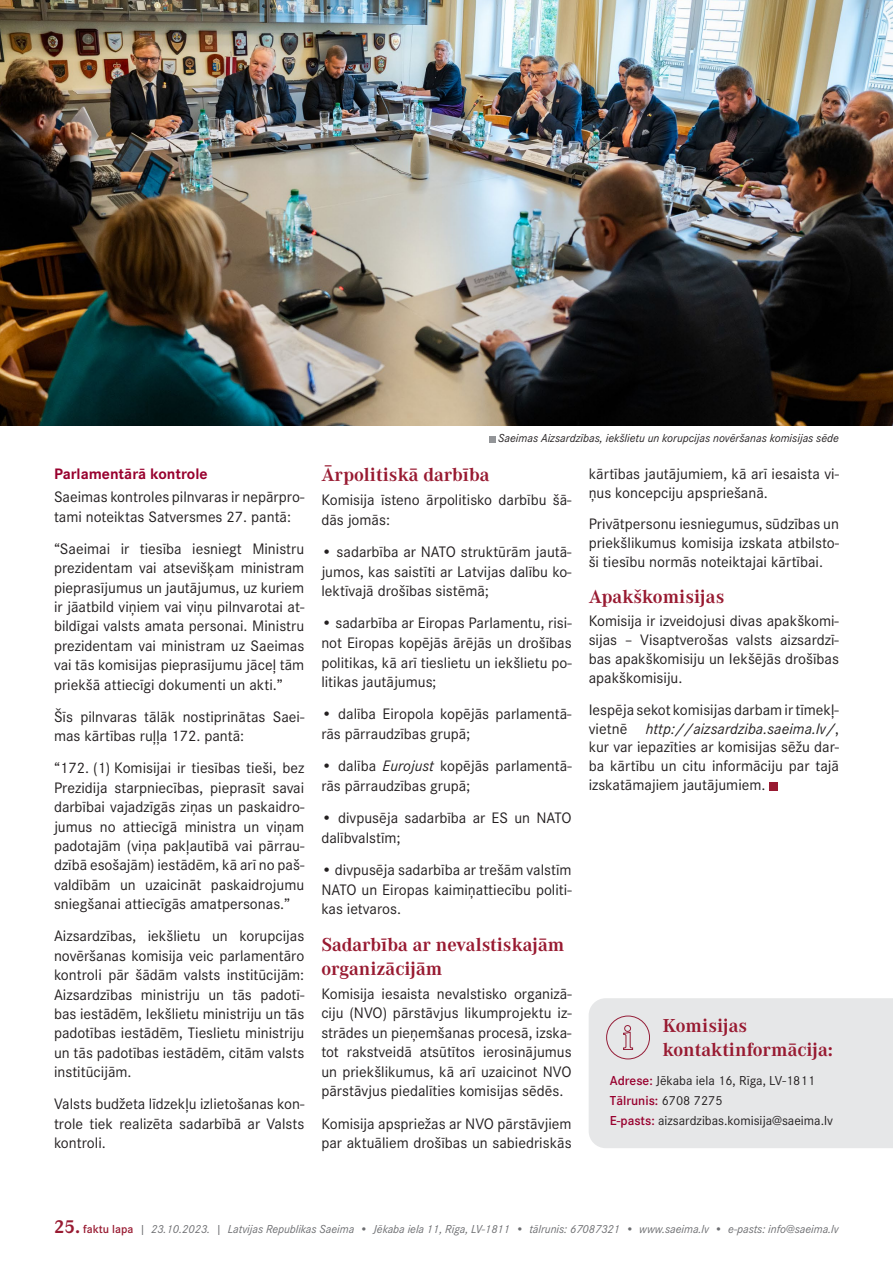
<style>
.page{position:relative;width:893px;height:1263px;background:#fff}
.page>*{position:absolute;margin:0;border:0;box-sizing:border-box;transform-origin:0 0}
.t1{font:700 19.5px/24px "Corporate A Pro";color:#981a31}
.t2{font:15.75px/19.4px "Corporate S Pro";color:#231f20;text-align:justify}
.t3{font:700 15.75px "Corporate S Pro";color:#98002e}
.t4{font:13.5px/20.4px "Corporate S Pro";color:#231f20}
.t5{font:italic 12px "Corporate S Pro";color:#6d6e71}
.t6{font:italic 12px "Corporate S Pro";color:#231f20}
.s1{font-style:italic}
.s2{font-weight:600;color:#98002e}
.s3{font-family:"Corporate A Pro";font-weight:700;font-style:normal;font-size:19.5px;color:#981a31}
.s4{font-weight:600;font-style:normal;color:#981a31}
</style>
<div class="page">
<div style="left:589px;top:998px;width:304px;height:150px;background:#e6e7e8"></div>
<svg style="left:623px;top:1025px;width:10px;height:25px"></svg>
<div style="left:606px;top:1015px;width:44px;height:44px;border:1px solid #951e38;border-radius:50%"></div>
<img style="left:0;top:0;width:893px;height:425px">
<div style="left:769px;top:782px;width:9px;height:8px;background:#981a31"></div>
<svg style="left:489px;top:436px;width:6px;height:6px"></svg>
<p class="t3" style="left:54px;top:461px;width:155px">Parlamentārā kontrole</p>
<p class="t2" style="left:54px;top:486px;width:252px">Saeimas kontroles pilnvaras ir nepārpro&shy;tami noteiktas Satversmes 27. pantā:</p>
<p class="t2" style="left:54px;top:538px;width:252px">“Saeimai ir tiesība iesniegt Ministru prezidentam vai atsevišķam ministram pieprasījumus un jautājumus, uz kuriem ir jāatbild viņiem vai viņu pilnvarotai at&shy;bildīgai valsts amata personai. Ministru prezidentam vai ministram uz Saeimas vai tās komisijas pieprasījumu jāceļ tām priekšā attiecīgi dokumenti un akti.”</p>
<p class="t2" style="left:54px;top:706px;width:252px">Šīs pilnvaras tālāk nostiprinātas Saei&shy;mas kārtības ruļļa 172. pantā:</p>
<p class="t2" style="left:54px;top:757px;width:252px">“172. (1) Komisijai ir tiesības tieši, bez Prezidija starpniecības, pieprasīt savai darbībai vajadzīgās ziņas un paskaidro&shy;jumus no attiecīgā ministra un viņam padotajām (viņa pakļautībā vai pārrau&shy;dzībā esošajām) iestādēm, kā arī no paš&shy;valdībām un uzaicināt paskaidrojumu sniegšanai attiecīgās amatpersonas.”</p>
<p class="t2" style="left:54px;top:925px;width:252px">Aizsardzības, iekšlietu un korupcijas novēršanas komisija veic parlamentāro kontroli pār šādām valsts institūcijām:<br>Aizsardzības ministriju un tās padotī&shy;bas iestādēm, Iekšlietu ministriju un tās padotības iestādēm, Tieslietu ministriju un tās padotības iestādēm, citām valsts institūcijām.</p>
<p class="t2" style="left:54px;top:1093px;width:252px">Valsts budžeta līdzekļu izlietošanas kon&shy;trole tiek realizēta sadarbībā ar Valsts kontroli.</p>
<p class="t6" style="left:498px;top:430px;width:342px">Saeimas Aizsardzības, iekšlietu un korupcijas novēršanas komisijas sēde</p>
<p class="t1" style="left:321px;top:462px;width:170px">Ārpolitiskā darbība</p>
<p class="t2" style="left:321px;top:489px;width:252px">Komisija īsteno ārpolitisko darbību šā&shy;dās jomās:</p>
<p class="t2" style="left:321px;top:541px;width:252px">• sadarbība ar NATO struktūrām jautā&shy;jumos, kas saistīti ar Latvijas dalību ko&shy;lektīvajā drošības sistēmā;</p>
<p class="t2" style="left:321px;top:612px;width:252px">• sadarbība ar Eiropas Parlamentu, risi&shy;not Eiropas kopējās ārējās un drošības politikas, kā arī tieslietu un iekšlietu po&shy;litikas jautājumus;</p>
<p class="t2" style="left:321px;top:703px;width:252px">• dalība Eiropola kopējās parlamentā&shy;rās pārraudzības grupā;</p>
<p class="t2" style="left:321px;top:755px;width:252px">• dalība <span class="s1">Eurojust</span> kopējās parlamentā&shy;rās pārraudzības grupā;</p>
<p class="t2" style="left:321px;top:807px;width:252px">• divpusēja sadarbība ar ES un NATO dalībvalstīm;</p>
<p class="t2" style="left:321px;top:859px;width:252px">• divpusēja sadarbība ar trešām valstīm NATO un Eiropas kaimiņattiecību politi&shy;kas ietvaros.</p>
<p class="t1" style="left:321px;top:931px;width:245px">Sadarbība ar nevalstiskajām organizācijām</p>
<p class="t2" style="left:321px;top:982px;width:252px">Komisija iesaista nevalstisko organizā&shy;ciju (NVO) pārstāvjus likumprojektu iz&shy;strādes un pieņemšanas procesā, izska&shy;tot rakstveidā atsūtītos ierosinājumus un priekšlikumus, kā arī uzaicinot NVO pārstāvjus piedalīties komisijas sēdēs.</p>
<p class="t2" style="left:321px;top:1112px;width:252px">Komisija apspriežas ar NVO pārstāvjiem par aktuāliem drošības un sabiedriskās</p>
<p class="t2" style="left:589px;top:463px;width:252px;line-height:18.9px">kārtības jautājumiem, kā arī iesaista vi&shy;ņus koncepciju apspriešanā.</p>
<p class="t2" style="left:589px;top:513px;width:252px;line-height:18.9px">Privātpersonu iesniegumus, sūdzības un priekšlikumus komisija izskata atbilsto&shy;ši tiesību normās noteiktajai kārtībai.</p>
<p class="t1" style="left:589px;top:584px;width:137px">Apakškomisijas</p>
<p class="t2" style="left:589px;top:610px;width:252px;line-height:18.9px">Komisija ir izveidojusi divas apakškomi&shy;sijas – Visaptverošas valsts aizsardzī&shy;bas apakškomisiju un Iekšējās drošības apakškomisiju.</p>
<p class="t2" style="left:589px;top:699px;width:252px;line-height:18.9px">Iespēja sekot komisijas darbam ir tīmekļ&shy;vietnē <span class="s1">http://aizsardziba.saeima.lv/</span>, kur var iepazīties ar komisijas sēžu dar&shy;ba kārtību un citu informāciju par tajā izskatāmajiem jautājumiem.</p>
<p class="t1" style="left:663px;top:1013px;width:172px;line-height:23.4px">Komisijas kontaktinformācija:</p>
<p class="t4" style="left:610px;top:1069px;width:225px"><span class="s2">Adrese:</span> Jēkaba iela 16, Rīga, LV-1811<br><span class="s2">Tālrunis:</span> 6708 7275<br><span class="s2">E-pasts:</span> aizsardzibas.komisija@saeima.lv</p>
<p class="t5" style="left:54px;top:1220px;width:786px"><span class="s3">25.</span> <span class="s4">faktu lapa</span> | 23.10.2023. | Latvijas Republikas Saeima • Jēkaba iela 11, Rīga, LV-1811 • tālrunis: 67087321 • www.saeima.lv • e-pasts: info@saeima.lv</p>
</div>
